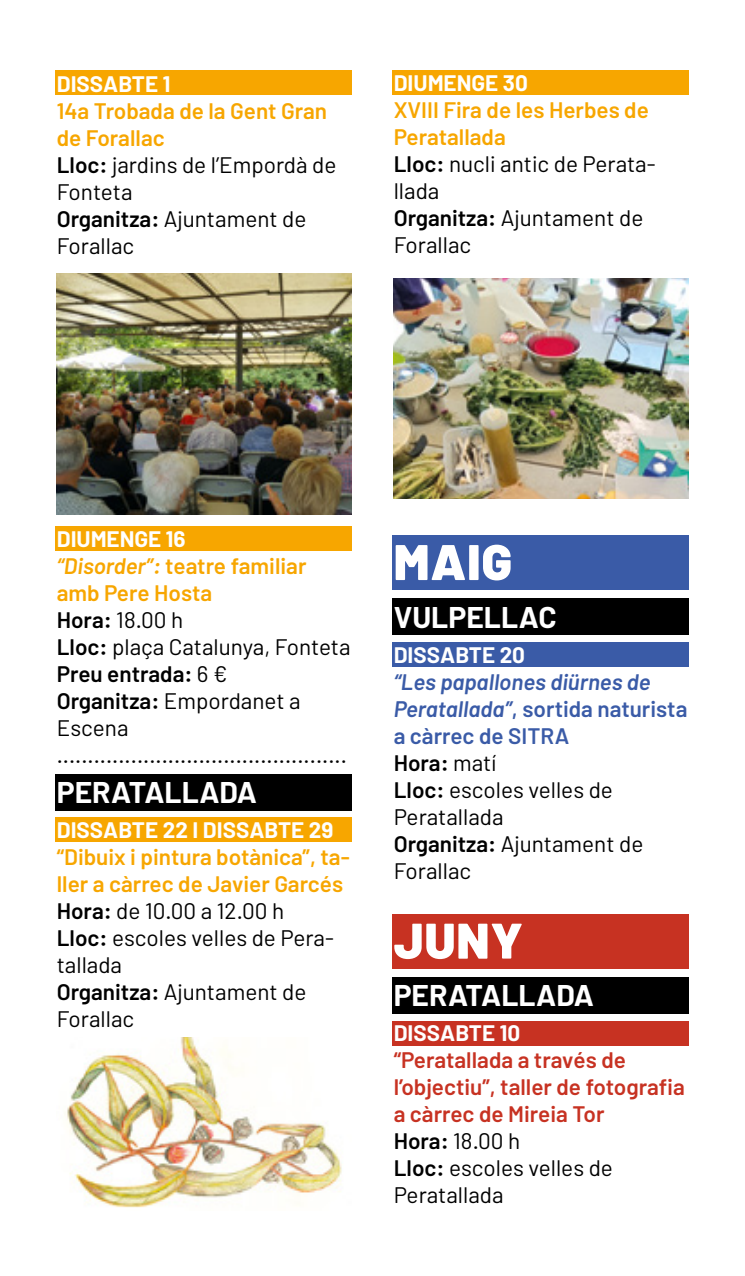
<style>
.page{position:relative;width:745px;height:1276px;background:#fff}
.page>*{position:absolute;margin:0;border:0;box-sizing:border-box;transform-origin:0 0}
.t1{font:900 50px "Barlow";letter-spacing:.02em;color:#fff}
.t2{font:700 30px "Barlow";color:#fff}
.t3{font:22.5px/27px "Barlow";color:#000}
.t4{font:600 22.5px/27px "Barlow";color:#c73222}
.t5{font:700 22.5px "Barlow";color:#fff}
.s1{font-weight:600;color:#f7a600}
.s2{font-weight:600}
.s3{font-weight:700;color:#fff}
.s4{font-weight:600;font-style:italic;color:#f7a600}
.s5{font-weight:600;font-style:italic;color:#3a5ba7}
.s6{font-weight:600;color:#3a5ba7}
.s7{color:#000}
.s8{font-weight:400;color:#000}
</style>
<div class="page">
<div style="left:392px;top:71px;width:295px;height:24px;background:#f7a600"></div>
<div style="left:392px;top:642px;width:295px;height:25px;background:#3a5ba7"></div>
<div style="left:392px;top:1021px;width:295px;height:25px;background:#c73222"></div>
<div style="left:392px;top:598px;width:295px;height:37px;background:#000"></div>
<div style="left:392px;top:977px;width:295px;height:37px;background:#000"></div>
<div style="left:55px;top:818px;width:296px;height:24px;background:#f7a600"></div>
<div style="left:55px;top:774px;width:296px;height:36px;background:#000"></div>
<div style="left:55px;top:527px;width:296px;height:24px;background:#f7a600"></div>
<div style="left:55px;top:71px;width:296px;height:24px;background:#f7a600"></div>
<img style="left:57px;top:274px;width:294px;height:240px">
<img style="left:65px;top:1037px;width:277px;height:171px">
<img style="left:393px;top:278px;width:294px;height:221px">
<div style="left:392px;top:535px;width:295px;height:54px;background:#3a5ba7"></div>
<div style="left:392px;top:914px;width:295px;height:54px;background:#c73222"></div>
<p class="t5" style="left:57px;top:70px;width:115px">DISSABTE 1</p>
<p class="t3" style="left:57px;top:96px;width:281px"><span class="s1">14a Trobada de la Gent Gran de Forallac<br></span><span class="s2">Lloc:</span> jardins de l’Empordà de<br>Fonteta<br><span class="s2">Organitza:</span> Ajuntament de<br>Forallac</p>
<p class="t5" style="left:393px;top:69px;width:136px">DIUMENGE 30</p>
<p class="t3" style="left:393px;top:96px;width:263px"><span class="s1">XVIII Fira de les Herbes de<br>Peratallada<br></span><span class="s2">Lloc:</span> nucli antic de Perata&shy;llada<br><span class="s2">Organitza:</span> Ajuntament de<br>Forallac</p>
<p class="t3" style="left:57px;top:524px;width:295px"><span class="s3">DIUMENGE 16<br></span><span class="s4">“Disorder”:</span> <span class="s1">teatre familiar amb Pere Hosta<br></span><span class="s2">Hora:</span> 18.00 h<br><span class="s2">Lloc:</span> plaça Catalunya, Fonteta<br><span class="s2">Preu entrada:</span> 6 €<br><span class="s2">Organitza:</span> Empordanet a<br>Escena ...............................................</p>
<h2 class="t2" style="left:57px;top:773px;width:202px">PERATALLADA</h2>
<p class="t5" style="left:57px;top:816px;width:278px">DISSABTE 22 I DISSABTE 29</p>
<p class="t3" style="left:57px;top:842px;width:294px"><span class="s1">“Dibuix i pintura botànica”, ta&shy;ller a càrrec de Javier Garcés<br></span><span class="s2">Hora:</span> de 10.00 a 12.00 h<br><span class="s2">Lloc:</span> escoles velles de Pera&shy;tallada<br><span class="s2">Organitza:</span> Ajuntament de<br>Forallac</p>
<h1 class="t1" style="left:393px;top:531px;width:120px">MAIG</h1>
<h2 class="t2" style="left:393px;top:598px;width:164px">VULPELLAC</h2>
<p class="t5" style="left:393px;top:640px;width:133px">DISSABTE 20</p>
<p class="t3" style="left:393px;top:667px;width:295px"><span class="s5">“Les papallones diürnes de<br>Peratallada”</span><span class="s6">, sortida naturista a càrrec de SITRA<br></span><span class="s2">Hora:</span> matí<br><span class="s2">Lloc:</span> escoles velles de<br>Peratallada<br><span class="s2">Organitza:</span> Ajuntament de<br>Forallac</p>
<h1 class="t1" style="left:393px;top:909px;width:131px">JUNY</h1>
<h2 class="t2" style="left:393px;top:976px;width:202px">PERATALLADA</h2>
<p class="t5" style="left:393px;top:1019px;width:128px">DISSABTE 10</p>
<p class="t4" style="left:393px;top:1046px;width:292px">“Peratallada a través de l’objectiu”, taller de fotografia a càrrec de Mireia Tor<br><span class="s7">Hora:</span> <span class="s8">18.00 h<br></span><span class="s7">Lloc:</span> <span class="s8">escoles velles de<br>Peratallada</span></p>
</div>
